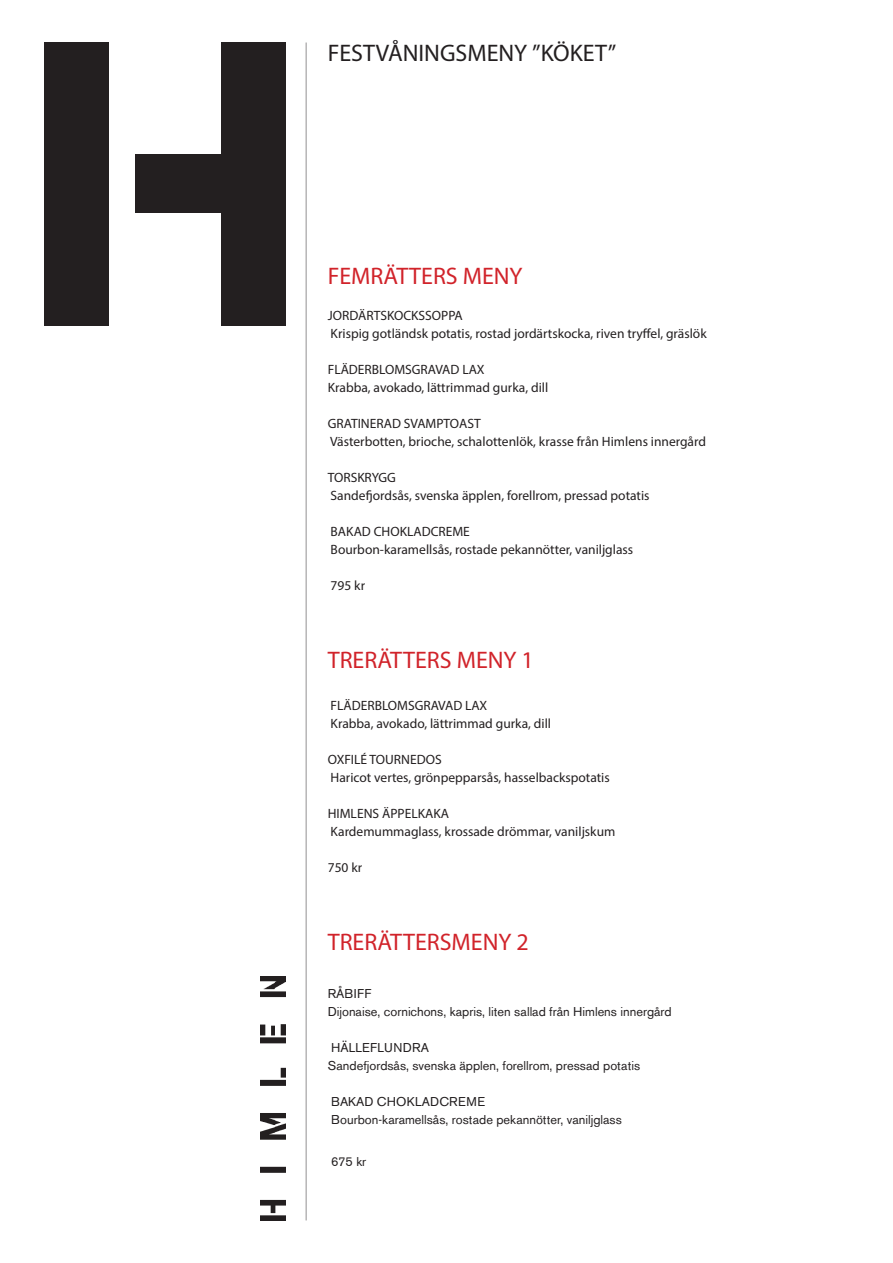
<style>
.page{position:relative;width:893px;height:1263px;background:#fff}
.page>*{position:absolute;margin:0;border:0;box-sizing:border-box;transform-origin:0 0}
.t1{font:24px "Myriad Pro";color:#d1232a}
.t2{font:24px "Myriad Pro";color:#231f20}
.t3{font:13.5px "Myriad Pro";color:#231f20}
.t4{font:12.75px "Akzidenz Grotesk BE";color:#231f20}
.t5{font:12.75px "Akzidenz Grotesk BE";letter-spacing:.02em;color:#231f20}
</style>
<div class="page">
<hr style="left:306px;top:43px;width:1px;height:1177px;background:#231f20">
<img style="left:261px;top:977px;width:24px;height:243px">
<img style="left:44px;top:43px;width:241px;height:283px">
<p class="t2" style="left:328px;top:38px;width:290px">FESTVÅNINGSMENY ”KÖKET”</p>
<p class="t1" style="left:328px;top:261px;width:196px">FEMRÄTTERS MENY</p>
<p class="t3" style="left:328px;top:307px;width:136px">JORDÄRTSKOCKSSOPPA</p>
<p class="t3" style="left:331px;top:325px;width:378px">Krispig gotländsk potatis, rostad jordärtskocka, riven tryffel, gräslök</p>
<p class="t3" style="left:328px;top:361px;width:158px">FLÄDERBLOMSGRAVAD LAX</p>
<p class="t3" style="left:328px;top:379px;width:222px">Krabba, avokado, lättrimmad gurka, dill</p>
<p class="t3" style="left:328px;top:415px;width:154px">GRATINERAD SVAMPTOAST</p>
<p class="t3" style="left:330px;top:433px;width:377px">Västerbotten, brioche, schalottenlök, krasse från Himlens innergård</p>
<p class="t3" style="left:328px;top:469px;width:70px">TORSKRYGG</p>
<p class="t3" style="left:331px;top:487px;width:320px">Sandefjordsås, svenska äpplen, forellrom, pressad potatis</p>
<p class="t3" style="left:331px;top:523px;width:141px">BAKAD CHOKLADCREME</p>
<p class="t3" style="left:331px;top:541px;width:304px">Bourbon-karamellsås, rostade pekannötter, vaniljglass</p>
<p class="t3" style="left:331px;top:577px;width:36px">795 kr</p>
<p class="t1" style="left:328px;top:645px;width:208px">TRERÄTTERS MENY 1</p>
<p class="t3" style="left:331px;top:697px;width:158px">FLÄDERBLOMSGRAVAD LAX</p>
<p class="t3" style="left:331px;top:715px;width:222px">Krabba, avokado, lättrimmad gurka, dill</p>
<p class="t3" style="left:328px;top:751px;width:115px">OXFILÉ TOURNEDOS</p>
<p class="t3" style="left:331px;top:769px;width:281px">Haricot vertes, grönpepparsås, hasselbackspotatis</p>
<p class="t3" style="left:328px;top:805px;width:123px">HIMLENS ÄPPELKAKA</p>
<p class="t3" style="left:331px;top:823px;width:286px">Kardemummaglass, krossade drömmar, vaniljskum</p>
<p class="t3" style="left:328px;top:859px;width:36px">750 kr</p>
<p class="t1" style="left:328px;top:927px;width:202px">TRERÄTTERSMENY 2</p>
<p class="t4" style="left:328px;top:986px;width:45px">RÅBIFF</p>
<p class="t4" style="left:328px;top:1004px;width:345px">Dijonaise, cornichons, kapris, liten sallad från Himlens innergård</p>
<p class="t4" style="left:331px;top:1040px;width:99px">HÄLLEFLUNDRA</p>
<p class="t4" style="left:328px;top:1058px;width:314px">Sandefjordsås, svenska äpplen, forellrom, pressad potatis</p>
<p class="t5" style="left:331px;top:1094px;width:155px">BAKAD CHOKLADCREME</p>
<p class="t4" style="left:331px;top:1112px;width:292px">Bourbon-karamellsås, rostade pekannötter, vaniljglass</p>
<p class="t4" style="left:331px;top:1154px;width:37px">675 kr</p>
</div>
